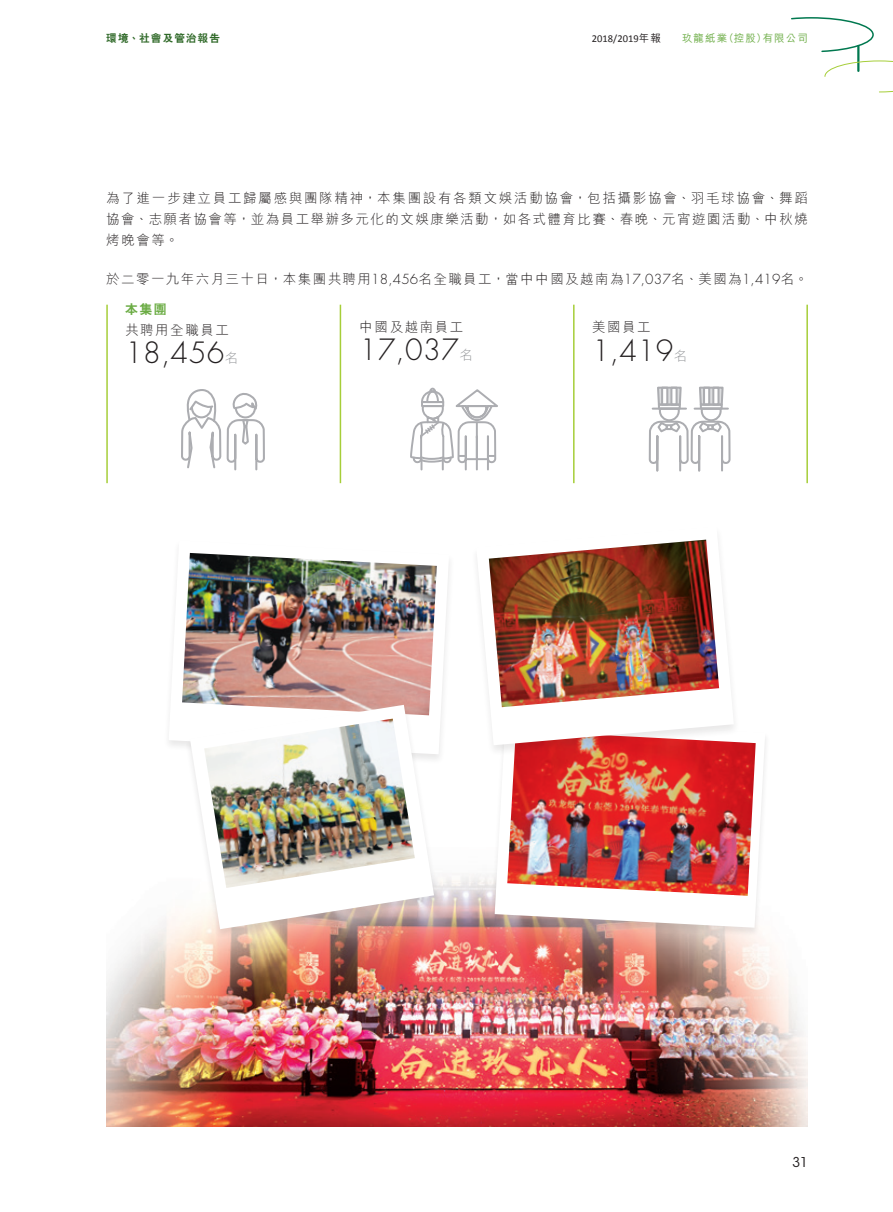
<style>
.page{position:relative;width:893px;height:1212px;background:#fff}
.page>*{position:absolute;margin:0;border:0;box-sizing:border-box;transform-origin:0 0}
.t1{font:300 28.5px "Futura Std";letter-spacing:.015em;color:#231f20}
._11_P0{font:300 13.5px/21px "M Hei HK";letter-spacing:.11em;color:#231f20;text-align:justify}
.t2{font:13.5px "ITC Avant Garde Std";color:#231f20}
.t3{font:800 12.9px "C Hei 2 HK";color:#6bac44}
.t4{font:500 10.5px "M Hei HK";letter-spacing:.105em;color:#6bac44}
.t5{font:10.5px "Calibri";color:#231f20}
.t6{font:800 10.5px "C Hei 2 HK";letter-spacing:.115em;color:#2e6827}
.s1{font-family:"M Hei HK";font-weight:500}
.s2{font-family:"Futura Std"}
.s3{font-family:"M Hei HK";font-size:13.5px;color:#939598}
</style>
<div class="page">
<svg style="left:791px;top:17px;width:83px;height:36px"></svg>
<hr style="left:857px;top:46px;width:2px;height:25px;background:#00784f">
<svg style="left:824px;top:60px;width:69px;height:33px"></svg>
<svg style="left:648px;top:386px;width:83px;height:86px"></svg>
<div style="left:707px;top:424px;width:7px;height:6px;border:2px solid #acadb1"></div>
<svg style="left:410px;top:387px;width:88px;height:84px"></svg>
<hr style="left:466px;top:458px;width:22px;height:2px;background:#acadb1">
<hr style="left:476px;top:423px;width:2px;height:36px;background:#acadb1">
<svg style="left:181px;top:389px;width:84px;height:82px"></svg>
<hr style="left:106px;top:305px;width:2px;height:178px;background:#a6ce39">
<hr style="left:806px;top:305px;width:2px;height:178px;background:#a6ce39">
<hr style="left:573px;top:305px;width:2px;height:178px;background:#a6ce39">
<hr style="left:340px;top:305px;width:1px;height:178px;background:#a6ce39">
<img style="left:106px;top:874px;width:702px;height:253px">
<svg style="left:169px;top:570px;width:280px;height:184px"></svg>
<img style="left:182px;top:553px;width:255px;height:162px">
<div style="left:184px;top:704px;width:255px;height:235px;background:#231f20;opacity:.1"></div>
<svg style="left:190px;top:705px;width:244px;height:224px"></svg>
<img style="left:204px;top:718px;width:211px;height:170px">
<div style="left:490px;top:718px;width:280px;height:218px;background:#231f20;opacity:.1"></div>
<svg style="left:495px;top:719px;width:270px;height:209px"></svg>
<img style="left:507px;top:730px;width:249px;height:166px">
<div style="left:470px;top:525px;width:270px;height:232px;background:#231f20;opacity:.1"></div>
<svg style="left:476px;top:526px;width:258px;height:219px"></svg>
<img style="left:489px;top:540px;width:230px;height:167px">
<p class="t6" style="left:106px;top:31px;width:115px">環境、社會及管治報告</p>
<p class="t5" style="left:592px;top:32px;width:70px">2018/2019<span class="s1">年報</span></p>
<p class="t4" style="left:682px;top:30px;width:127px">玖龍紙業（控股）有限公司</p>
<p class="_11_P0" style="left:106px;top:187px;width:703px">為了進一步建立員工歸屬感與團隊精神，本集團設有各類文娛活動協會，包括攝影協會、羽毛球協會、舞蹈協會、志願者協會等，並為員工舉辦多元化的文娛康樂活動，如各式體育比賽、春晚、元宵遊園活動、中秋燒烤晚會等。</p>
<p class="_11_P0" style="left:106px;top:268px;width:703px">於二零一九年六月三十日，本集團共聘用<span class="s2">18,456</span>名全職員工，當中中國及越南為<span class="s2">17,037</span>名、美國為<span class="s2">1,419</span>名。</p>
<p class="t3" style="left:125px;top:300px;width:43px">本集團</p>
<p class="_11_P0" style="left:125px;top:319px;width:105px">共聘用全職員工</p>
<p class="t1" style="left:125px;top:336px;width:115px">18,456<span class="s3">名</span></p>
<p class="_11_P0" style="left:360px;top:316px;width:105px">中國及越南員工</p>
<p class="t1" style="left:360px;top:333px;width:115px">17,037<span class="s3">名</span></p>
<p class="_11_P0" style="left:592px;top:316px;width:60px">美國員工</p>
<p class="t1" style="left:592px;top:333px;width:97px">1,419<span class="s3">名</span></p>
<p class="t2" style="left:792px;top:1154px;width:17px">31</p>
</div>
